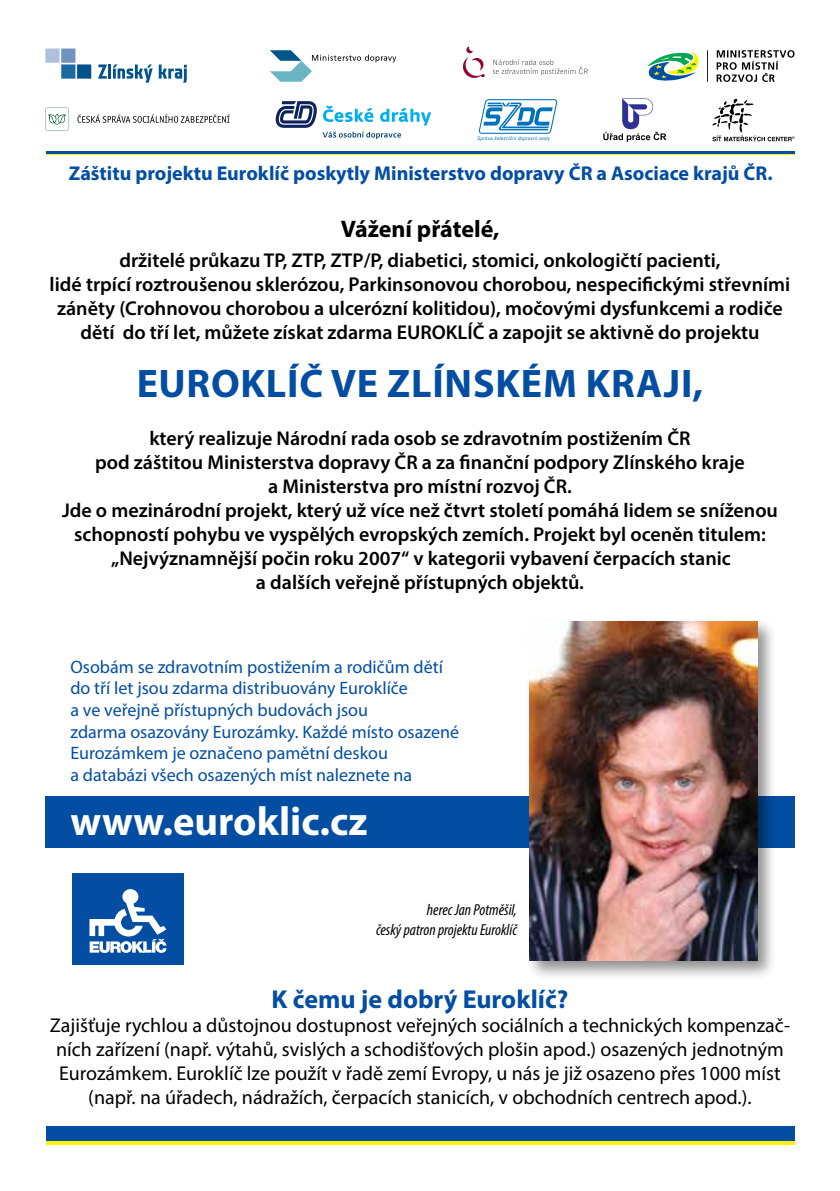
<style>
.page{position:relative;width:840px;height:1191px;background:#fff}
.page>*{position:absolute;margin:0;border:0;box-sizing:border-box;transform-origin:0 0}
.t1{font:700 40.6px "Myriad Pro";color:#fff}
.t2{font:700 40px "Myriad Pro";letter-spacing:.02em;color:#034ea2}
.t3{font:700 26px "Myriad Pro";color:#034ea2}
.t4{font:700 24px "Myriad Pro";letter-spacing:-.005em;color:#000}
.t5{font:600 20px/24px "Myriad Pro";color:#000;text-align:center}
.t6{font:20px/24px "Myriad Pro";color:#000;text-align:center}
.t7{font:700 20px "Myriad Pro";color:#034ea2}
.t8{font:18px/21.6px "Myriad Pro";color:#034ea2}
.t9{font:italic condensed 16px/19.2px "Myriad Pro";color:#000;text-align:right}
</style>
<div class="page">
<hr style="left:46px;top:151px;width:748px;height:3px;background:#034ea2">
<svg style="left:46px;top:1140px;width:748px;height:4px;background:#c0c928"></svg>
<div style="left:46px;top:1126px;width:748px;height:14px;background:#034ea2"></div>
<div style="left:45px;top:797px;width:749px;height:51px;background:#034ea2"></div>
<div style="left:525px;top:617px;width:252px;height:364px;background:#000;opacity:.45"></div>
<img style="left:529px;top:621px;width:227px;height:339px">
<div style="left:72px;top:873px;width:111px;height:92px;background:#034ea2"></div>
<svg style="left:89px;top:889px;width:77px;height:64px"></svg>
<div style="left:45px;top:49px;width:14px;height:14px;background:#aec1dc"></div>
<div style="left:61px;top:49px;width:14px;height:14px;background:#6e93be"></div>
<div style="left:61px;top:64px;width:14px;height:15px;background:#1c699f"></div>
<div style="left:77px;top:64px;width:14px;height:15px;background:#00538d"></div>
<svg style="left:98px;top:64px;width:9px;height:15px"></svg>
<hr style="left:108px;top:64px;width:3px;height:15px;background:#00538d">
<svg style="left:113px;top:64px;width:40px;height:19px"></svg>
<svg style="left:159px;top:65px;width:28px;height:18px"></svg>
<svg style="left:270px;top:50px;width:126px;height:32px"></svg>
<svg style="left:707px;top:50px;width:87px;height:32px"></svg>
<svg style="left:647px;top:52px;width:51px;height:29px"></svg>
<svg style="left:463px;top:46px;width:21px;height:32px"></svg>
<svg style="left:492px;top:59px;width:95px;height:16px"></svg>
<svg style="left:712px;top:99px;width:82px;height:42px"></svg>
<svg style="left:603px;top:98px;width:63px;height:44px"></svg>
<svg style="left:275px;top:101px;width:41px;height:27px"></svg>
<svg style="left:322px;top:131px;width:79px;height:8px"></svg>
<svg style="left:323px;top:105px;width:108px;height:20px"></svg>
<svg style="left:477px;top:99px;width:80px;height:42px"></svg>
<svg style="left:45px;top:107px;width:24px;height:24px"></svg>
<svg style="left:77px;top:114px;width:152px;height:9px"></svg>
<p class="t7" style="left:69px;top:160px;width:705px">Záštitu projektu Euroklíč poskytly Ministerstvo dopravy ČR a Asociace krajů ČR.</p>
<p class="t4" style="left:340px;top:213px;width:160px">Vážení přátelé,</p>
<p class="t5" style="left:50px;top:248px;width:741px">držitelé průkazu TP, ZTP, ZTP/P, diabetici, stomici, onkologičtí pacienti,<br>lidé trpící roztroušenou sklerózou, Parkinsonovou chorobou, nespecifickými střevními záněty (Crohnovou chorobou a ulcerózní kolitidou), močovými dysfunkcemi a rodiče dětí do tří let, můžete získat zdarma EUROKLÍČ a zapojit se aktivně do projektu</p>
<h2 class="t2" style="left:137px;top:358px;width:567px">Euroklíč vE ZLÍNSKÉM KRAJI,</h2>
<p class="t5" style="left:62px;top:426px;width:717px">který realizuje Národní rada osob se zdravotním postižením ČR<br>pod záštitou Ministerstva dopravy ČR a za finanční podpory Zlínského kraje<br>a Ministerstva pro místní rozvoj ČR.<br>Jde o mezinárodní projekt, který už více než čtvrt století pomáhá lidem se sníženou schopností pohybu ve vyspělých evropských zemích. Projekt byl oceněn titulem: „Nejvýznamnější počin roku 2007“ v kategorii vybavení čerpacích stanic<br>a dalších veřejně přístupných objektů.</p>
<p class="t8" style="left:70px;top:655px;width:390px">Osobám se zdravotním postižením a rodičům dětí do tří let jsou zdarma distribuovány Euroklíče<br>a ve veřejně přístupných budovách jsou<br>zdarma osazovány Eurozámky. Každé místo osazené Eurozámkem je označeno pamětní deskou<br>a databázi všech osazených míst naleznete na</p>
<h1 class="t1" style="left:70px;top:795px;width:298px">www.euroklic.cz</h1>
<p class="t9" style="left:376px;top:900px;width:142px">herec Jan Potměšil,<br>český patron projektu Euroklíč</p>
<h3 class="t3" style="left:271px;top:982px;width:298px">K čemu je dobrý Euroklíč?</h3>
<p class="t6" style="left:50px;top:1012px;width:741px">Zajišťuje rychlou a důstojnou dostupnost veřejných sociálních a technických kompenzač&shy;ních zařízení (např. výtahů, svislých a schodišťových plošin apod.) osazených jednotným Eurozámkem. Euroklíč lze použít v řadě zemí Evropy, u nás je již osazeno přes 1000 míst (např. na úřadech, nádražích, čerpacích stanicích, v obchodních centrech apod.).</p>
</div>
